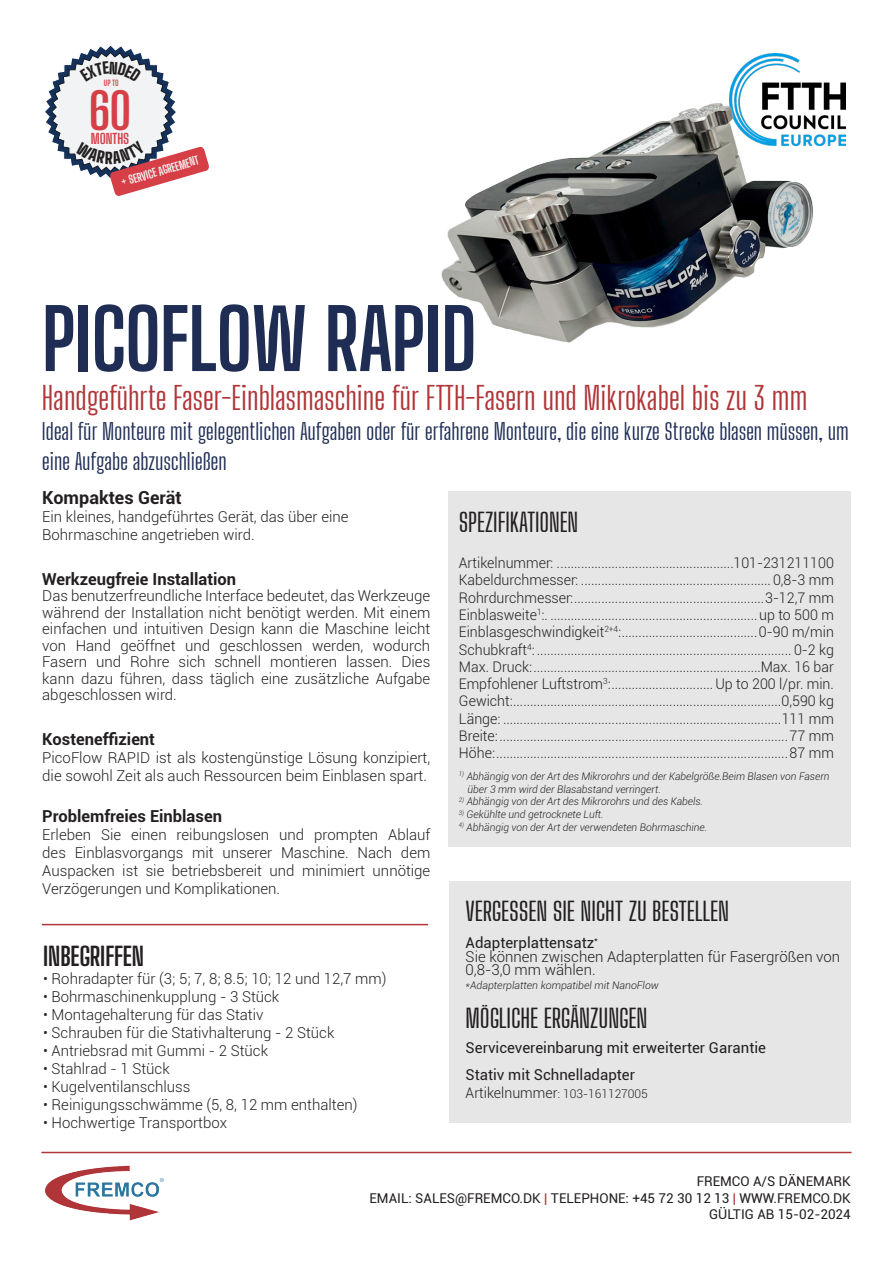
<style>
.page{position:relative;width:893px;height:1263px;background:#fff}
.page>*{position:absolute;margin:0;border:0;box-sizing:border-box;transform-origin:0 0}
.t1{font:700 82.5px "Big Shoulders Display";letter-spacing:-.01em;color:#1f2d55}
.t2{font:700 49.8px "Big Shoulders Display";color:#d73f47}
.t3{font:31.5px "Big Shoulders Display";letter-spacing:-.005em;color:#b03639}
.t4{font:500 25.5px "Big Shoulders Display";letter-spacing:-.01em;color:#231f20}
.t5{font:700 25.5px "Big Shoulders Display";letter-spacing:-.01em;color:#231f20}
.t6{font:22.5px/30px "Big Shoulders Display";letter-spacing:-.005em;color:#1f2d55}
.t7{font:700 18px "Roboto";color:#231f20}
.t8{font:700 16.5px "Roboto";color:#231f20}
.t9{font:300 15px/16.5px "Roboto";color:#231f20;text-align:justify}
.t10{font:15px "Roboto";color:#231f20}
.t11{font:300 14.55px/17.2px "Roboto";color:#231f20}
.t12{font:700 13.95px "Big Shoulders Display";letter-spacing:-.01em;color:#d73f47}
.t13{font:13.5px/16.2px "Roboto";color:#231f20;text-align:right}
.t14{font:300 12px "Roboto";color:#231f20}
.t15{font:700 11.1px "Big Shoulders Display";color:#f2f3f4}
.t16{font:italic 300 10.5px/12.8px "Roboto";color:#231f20}
.t17{font:700 7.95px "Big Shoulders Display";color:#d73f47}
.s1{font-size:14.55px}
.s2{color:#b03639}
</style>
<div class="page">
<div style="left:448px;top:491px;width:402px;height:355px;background:#e6e6e6"></div>
<img style="left:45px;top:1165px;width:119px;height:56px">
<hr style="left:41px;top:1152px;width:810px;height:1px;background:#b03639">
<hr style="left:42px;top:924px;width:386px;height:1px;background:#b03639">
<img style="left:736px;top:54px;width:109px;height:91px">
<div style="left:449px;top:881px;width:401px;height:242px;background:#e6e6e6"></div>
<img style="left:441px;top:75px;width:380px;height:268px">
<svg style="left:45px;top:45px;width:164px;height:151px"></svg>
<p class="t17" style="left:104px;top:77px;width:16px">UP TO</p>
<p class="t2" style="left:89px;top:77px;width:44px">60</p>
<p class="t12" style="left:91px;top:129px;width:40px">MONTHS</p>
<p class="t15" style="left:119px;top:175px;width:82px;rotate:-16deg">+ SERVICE AGREEMENT</p>
<p class="t1" style="left:42px;top:283px;width:437px">PICOFLOW RAPID</p>
<p class="t3" style="left:42px;top:378px;width:767px">Handgeführte Faser-Einblasmaschine für FTTH-Fasern und Mikrokabel bis zu 3 mm</p>
<p class="t6" style="left:42px;top:416px;width:808px">Ideal für Monteure mit gelegentlichen Aufgaben oder für erfahrene Monteure, die eine kurze Strecke blasen müssen, um eine Aufgabe abzuschließen</p>
<p class="t7" style="left:42px;top:485px;width:141px">Kompaktes Gerät</p>
<p class="t9" style="left:42px;top:508px;width:308px">Ein kleines, handgeführtes Gerät, das über eine</p>
<p class="t9" style="left:42px;top:526px;width:214px">Bohrmaschine angetrieben wird.</p>
<p class="t8" style="left:42px;top:567px;width:195px">Werkzeugfreie Installation</p>
<p class="t9" style="left:42px;top:587px;width:390px">Das benutzerfreundliche Interface bedeutet, das Werkzeuge während der Installation nicht benötigt werden. Mit einem einfachen und intuitiven Design kann die Maschine leicht von Hand geöffnet und geschlossen werden, wodurch Fasern und Rohre sich schnell montieren lassen. Dies kann dazu führen, dass täglich eine zusätzliche Aufgabe abgeschlossen wird.</p>
<p class="t8" style="left:42px;top:728px;width:114px">Kosteneffizient</p>
<p class="t9" style="left:42px;top:749px;width:390px;line-height:18px">PicoFlow RAPID ist als kostengünstige Lösung konzipiert, die sowohl Zeit als auch Ressourcen beim Einblasen spart.</p>
<p class="t8" style="left:42px;top:804px;width:181px">Problemfreies Einblasen</p>
<p class="t9" style="left:42px;top:825px;width:390px;line-height:18px">Erleben Sie einen reibungslosen und prompten Ablauf des Einblasvorgangs mit unserer Maschine. Nach dem Auspacken ist sie betriebsbereit und minimiert unnötige Verzögerungen und Komplikationen.</p>
<p class="t4" style="left:459px;top:506px;width:121px">SPEZIFIKATIONEN</p>
<p class="t11" style="left:459px;top:554px;width:376px">Artikelnummer: ....................................................101-231211100</p>
<p class="t11" style="left:459px;top:571px;width:376px">Kabeldurchmesser: ........................................................ 0,8-3 mm</p>
<p class="t11" style="left:459px;top:588px;width:376px">Rohrdurchmesser:........................................................3-12,7 mm</p>
<p class="t11" style="left:459px;top:606px;width:377px">Einblasweite<sup>1</sup>:. .............................................................up to 500 m</p>
<p class="t11" style="left:459px;top:623px;width:376px">Einblasgeschwindigkeit<sup>2+4</sup>:........................................0-90 m/min</p>
<p class="t11" style="left:459px;top:640px;width:376px">Schubkraft<sup>4</sup>: ........................................................................... 0-2 kg</p>
<p class="t11" style="left:459px;top:657px;width:377px">Max. Druck:...................................................................Max. 16 bar<br>Empfohlener Luftstrom<sup>3</sup>:..............................Up to 200 l/pr. min.</p>
<p class="t11" style="left:459px;top:692px;width:376px">Gewicht:...............................................................................0,590 kg</p>
<p class="t11" style="left:459px;top:709px;width:376px">Länge: ..................................................................................111 mm</p>
<p class="t11" style="left:459px;top:727px;width:376px">Breite: .....................................................................................77 mm</p>
<p class="t11" style="left:459px;top:744px;width:376px">Höhe:......................................................................................87 mm</p>
<p class="t16" style="left:467px;top:769px;width:364px;text-indent:-9px"><sup>1)</sup> Abhängig von der Art des Mikrorohrs und der Kabelgröße.Beim Blasen von Fasern über 3 mm wird der Blasabstand verringert.</p>
<p class="t16" style="left:459px;top:795px;width:246px"><sup>2)</sup> Abhängig von der Art des Mikrorohrs und des Kabels.</p>
<p class="t16" style="left:459px;top:808px;width:146px"><sup>3)</sup> Gekühlte und getrocknete Luft.</p>
<p class="t16" style="left:459px;top:820px;width:250px"><sup>4)</sup> Abhängig von der Art der verwendeten Bohrmaschine.</p>
<p class="t5" style="left:43px;top:939px;width:102px">INBEGRIFFEN</p>
<p class="t9" style="left:43px;top:970px;width:345px">• Rohradapter für (3; 5; 7, 8; 8.5; 10; 12 und 12,7 mm)</p>
<p class="t9" style="left:43px;top:988px;width:238px">• Bohrmaschinenkupplung - 3 Stück</p>
<p class="t9" style="left:43px;top:1006px;width:222px">• Montagehalterung für das Stativ</p>
<p class="t9" style="left:43px;top:1024px;width:293px">• Schrauben für die Stativhalterung - 2 Stück</p>
<p class="t9" style="left:43px;top:1042px;width:227px">• Antriebsrad mit Gummi - 2 Stück</p>
<p class="t9" style="left:43px;top:1060px;width:128px">• Stahlrad - 1 Stück</p>
<p class="t9" style="left:43px;top:1078px;width:149px">• Kugelventilanschluss</p>
<p class="t9" style="left:43px;top:1096px;width:316px">• Reinigungsschwämme (5, 8, 12 mm enthalten)</p>
<p class="t9" style="left:43px;top:1114px;width:185px">• Hochwertige Transportbox</p>
<p class="t4" style="left:466px;top:895px;width:265px">VERGESSEN SIE NICHT ZU BESTELLEN</p>
<p class="t10" style="left:466px;top:932px;width:134px">Adapterplattensatz<sup>*</sup></p>
<p class="t9" style="left:466px;top:949px;width:376px;line-height:13.5px">Sie können zwischen Adapterplatten für Fasergrößen von<br>0,8-3,0 mm wählen.</p>
<p class="t16" style="left:466px;top:978px;width:195px">*Adapterplatten kompatibel mit NanoFlow</p>
<p class="t4" style="left:466px;top:1001px;width:183px">MÖGLICHE ERGÄNZUNGEN</p>
<p class="t10" style="left:466px;top:1037px;width:302px">Servicevereinbarung mit erweiterter Garantie</p>
<p class="t10" style="left:466px;top:1064px;width:171px">Stativ mit Schnelladapter</p>
<p class="t14" style="left:466px;top:1085px;width:184px"><span class="s1">Artikelnummer</span>: 103-161127005</p>
<p class="t13" style="left:369px;top:1173px;width:483px">FREMCO A/S DÄNEMARK<br>EMAIL: SALES@FREMCO.DK <span class="s2">|</span> TELEPHONE: +45 72 30 12 13 <span class="s2">|</span> WWW.FREMCO.DK</p>
<p class="t13" style="left:709px;top:1205px;width:143px">GÜLTIG AB 15-02-2024</p>
</div>
